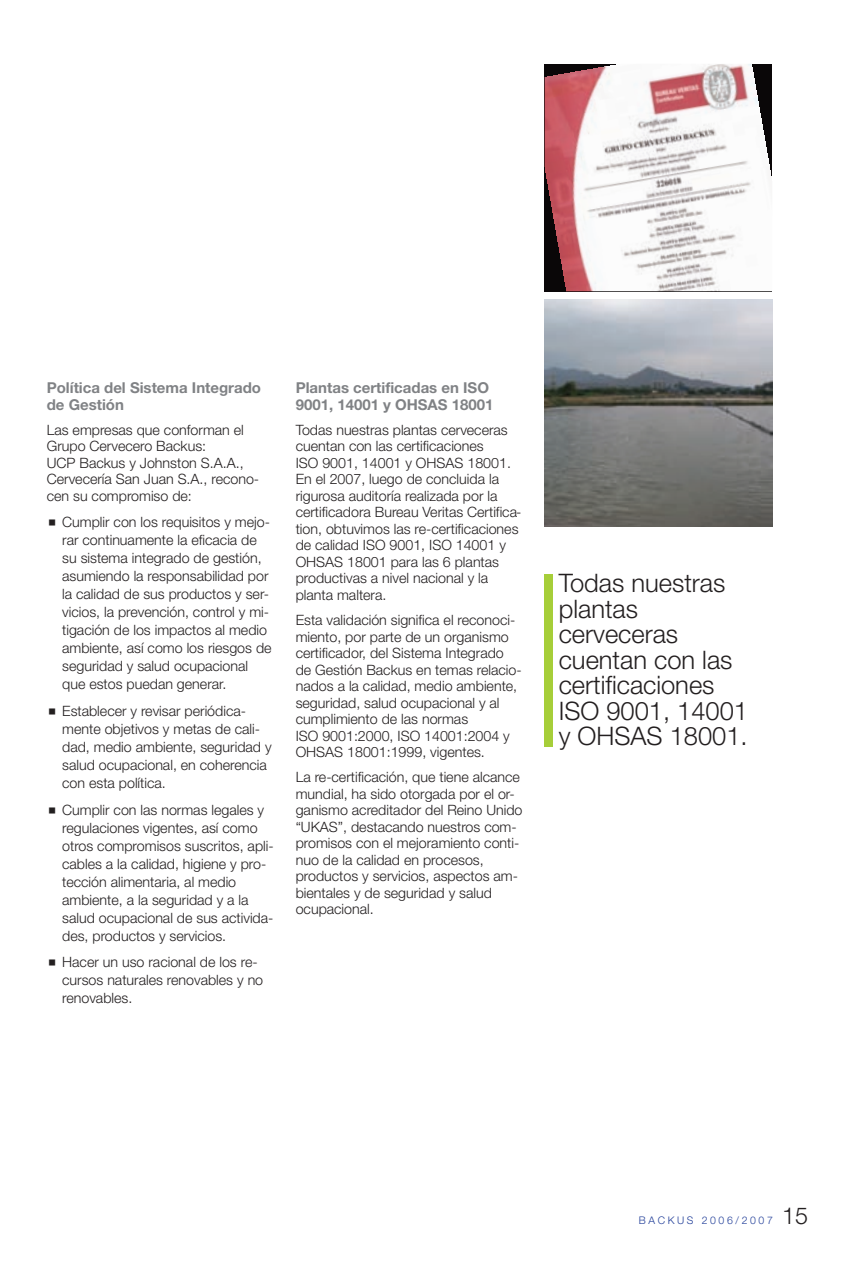
<style>
.page{position:relative;width:851px;height:1263px;background:#fff}
.page>*{position:absolute;margin:0;border:0;box-sizing:border-box;transform-origin:0 0}
.t1{font:300 25.5px/25.5px "Helvetica Neue";color:#231f20}
.t2{font:700 15px/16.5px "Helvetica Neue";color:#808285}
.t3{font:300 14.25px/16.5px "Helvetica Neue";color:#231f20}
.t4{font:300 10.5px "Helvetica Neue";letter-spacing:.25em;color:#223f99}
.s1{font-family:"Letter Gothic Std";font-weight:700;font-style:italic;font-size:15px}
.s2{font-size:23.4px;color:#231f20}
</style>
<div class="page">
<img style="left:544px;top:64px;width:228px;height:227px">
<img style="left:544px;top:299px;width:228px;height:228px">
<div style="left:544px;top:574px;width:9px;height:173px;background:#a6ce39"></div>
<p class="t2" style="left:47px;top:381px;width:216px">Política del Sistema Integrado de Gestión</p>
<p class="t3" style="left:47px;top:423px;width:214px">Las empresas que conforman el<br>Grupo Cervecero Backus:<br>UCP Backus y Johnston S.A.A.,<br>Cervecería San Juan S.A., recono&shy;cen su compromiso de:</p>
<p class="t3" style="left:62px;top:515px;width:211px;line-height:18px;text-indent:-15px"><span class="s1">■</span> Cumplir con los requisitos y mejo&shy;rar continuamente la eficacia de su sistema integrado de gestión, asumiendo la responsabilidad por la calidad de sus productos y ser&shy;vicios, la prevención, control y mi&shy;tigación de los impactos al medio ambiente, así como los riesgos de seguridad y salud ocupacional que estos puedan generar.</p>
<p class="t3" style="left:62px;top:703px;width:211px;line-height:18px;text-indent:-15px"><span class="s1">■</span> Establecer y revisar periódica&shy;mente objetivos y metas de cali&shy;dad, medio ambiente, seguridad y salud ocupacional, en coherencia con esta política.</p>
<p class="t3" style="left:62px;top:802px;width:213px;line-height:18px;text-indent:-15px"><span class="s1">■</span> Cumplir con las normas legales y regulaciones vigentes, así como otros compromisos suscritos, apli&shy;cables a la calidad, higiene y pro&shy;tección alimentaria, al medio ambiente, a la seguridad y a la salud ocupacional de sus activida&shy;des, productos y servicios.</p>
<p class="t3" style="left:62px;top:954px;width:202px;line-height:18px;text-indent:-15px"><span class="s1">■</span> Hacer un uso racional de los re&shy;cursos naturales renovables y no renovables.</p>
<p class="t2" style="left:296px;top:381px;width:199px">Plantas certificadas en ISO<br>9001, 14001 y OHSAS 18001</p>
<p class="t3" style="left:296px;top:423px;width:227px">Todas nuestras plantas cerveceras cuentan con las certificaciones<br>ISO 9001, 14001 y OHSAS 18001.<br>En el 2007, luego de concluida la rigurosa auditoría realizada por la certificadora Bureau Veritas Certifica&shy;tion, obtuvimos las re-certificaciones de calidad ISO 9001, ISO 14001 y<br>OHSAS 18001 para las 6 plantas productivas a nivel nacional y la planta maltera.</p>
<p class="t3" style="left:296px;top:613px;width:227px">Esta validación significa el reconoci&shy;miento, por parte de un organismo certificador, del Sistema Integrado de Gestión Backus en temas relacio&shy;nados a la calidad, medio ambiente, seguridad, salud ocupacional y al cumplimiento de las normas<br>ISO 9001:2000, ISO 14001:2004 y OHSAS 18001:1999, vigentes.</p>
<p class="t3" style="left:296px;top:770px;width:228px">La re-certificación, que tiene alcance mundial, ha sido otorgada por el or&shy;ganismo acreditador del Reino Unido “UKAS”, destacando nuestros com&shy;promisos con el mejoramiento conti&shy;nuo de la calidad en procesos, productos y servicios, aspectos am&shy;bientales y de seguridad y salud ocupacional.</p>
<h1 class="t1" style="left:558px;top:573px;width:191px">Todas nuestras plantas cerveceras cuentan con las certificaciones<br>ISO 9001, 14001 y OHSAS 18001.</h1>
<p class="t4" style="left:638px;top:1216px;width:171px">BACKUS 2006/2007 <span class="s2">15</span></p>
</div>
